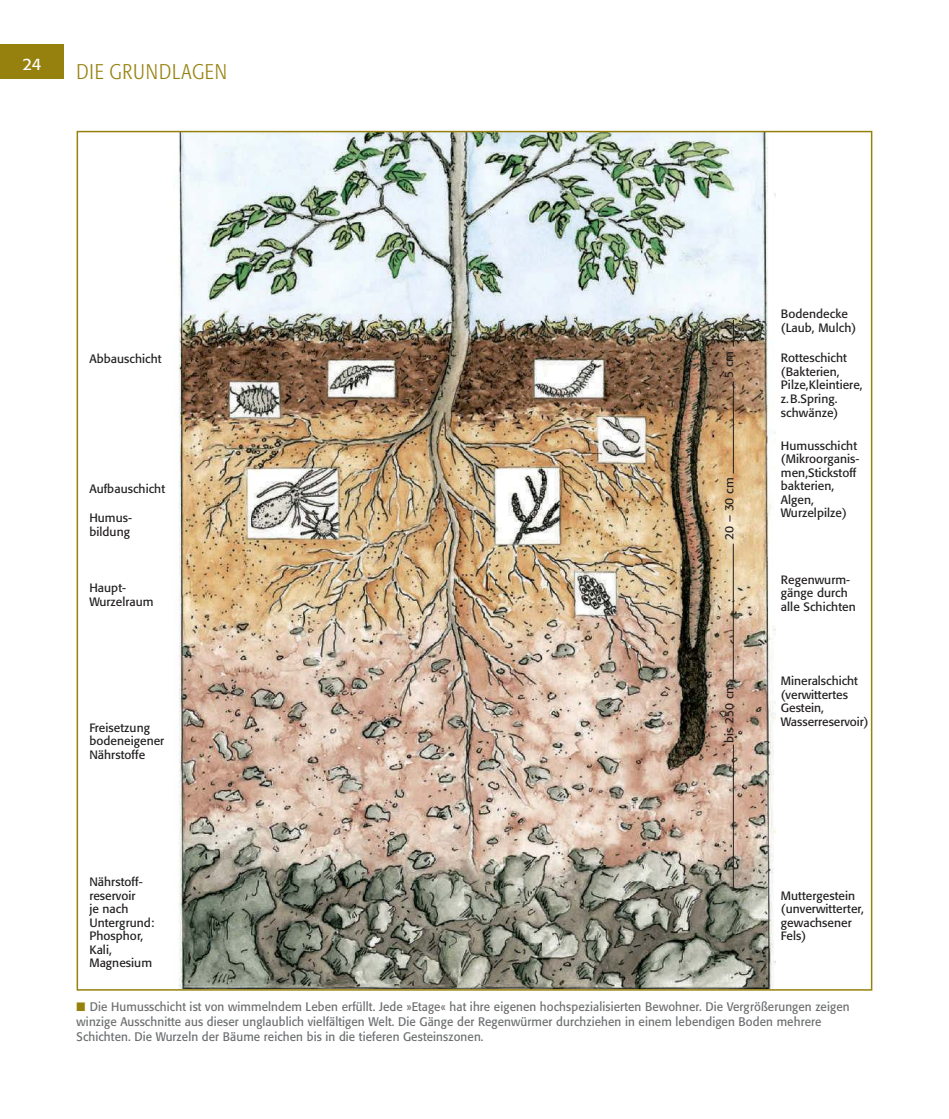
<style>
.page{position:relative;width:949px;height:1119px;background:#fff}
.page>*{position:absolute;margin:0;border:0;box-sizing:border-box;transform-origin:0 0}
.t1{font:300 condensed 21px "Formata";letter-spacing:.045em;color:#97810e}
.t2{font:16.5px "Formata";color:#fff}
.t3{font:12.3px/15px "Formata";letter-spacing:.01em;color:#6c6e70;scale:.95 1}
.t4{font:12px/13.5px "Formata";letter-spacing:.005em;color:#221f1f}
.s1{color:#97810e}
</style>
<div class="page">
<div style="left:0;top:45px;width:64px;height:34px;background:#97810e"></div>
<img style="left:173px;top:134px;width:602px;height:853px">
<hr style="left:732px;top:744px;width:1px;height:143px;background:#221f1f">
<hr style="left:732px;top:543px;width:1px;height:136px;background:#221f1f">
<hr style="left:732px;top:381px;width:1px;height:92px;background:#221f1f">
<svg style="left:732px;top:320px;width:1px;height:26px"></svg>
<h2 class="t2" style="left:22px;top:57px;width:20px">24</h2>
<h1 class="t1" style="left:77px;top:63px;width:152px">DIE GRUNDLAGEN</h1>
<p class="t4" style="left:89px;top:353px;width:74px">Abbauschicht</p>
<p class="t4" style="left:89px;top:483px;width:77px">Aufbauschicht</p>
<p class="t4" style="left:89px;top:512px;width:44px">Humus&shy;bildung</p>
<p class="t4" style="left:89px;top:582px;width:66px">Haupt-<br>Wurzelraum</p>
<p class="t4" style="left:89px;top:721px;width:76px">Freisetzung bodeneigener<br>Nährstoffe</p>
<p class="t4" style="left:89px;top:876px;width:66px">Nährstoff&shy;reservoir<br>je nach<br>Untergrund:<br>Phosphor,<br>Kali,<br>Magnesium</p>
<p class="t4" style="left:723px;top:378px;width:28px;rotate:-90deg">5 cm</p>
<p class="t4" style="left:723px;top:539px;width:63px;rotate:-90deg">20 – 30 cm</p>
<p class="t4" style="left:723px;top:742px;width:61px;rotate:-90deg">bis 250 cm</p>
<p class="t4" style="left:780px;top:308px;width:77px">Bodendecke (Laub, Mulch)</p>
<p class="t4" style="left:780px;top:352px;width:83px">Rotteschicht (Bakterien,<br>Pilze,Kleintiere, z.B.Spring. schwänze)</p>
<p class="t4" style="left:780px;top:439px;width:80px">Humusschicht (Mikroorganis&shy;men,Stickstoff bakterien,<br>Algen,<br>Wurzelpilze)</p>
<p class="t4" style="left:780px;top:573px;width:76px">Regenwurm&shy;gänge durch alle Schichten</p>
<p class="t4" style="left:780px;top:675px;width:89px">Mineralschicht (verwittertes<br>Gestein,<br>Wasserreservoir)</p>
<p class="t4" style="left:780px;top:889px;width:84px">Muttergestein (unverwitterter, gewachsener<br>Fels)</p>
<p class="t3" style="left:77px;top:999px;width:815px"><span class="s1">■</span> Die Humusschicht ist von wimmelndem Leben erfüllt. Jede »Etage« hat ihre eigenen hochspezialisierten Bewohner. Die Vergrößerungen zeigen winzige Ausschnitte aus dieser unglaublich vielfältigen Welt. Die Gänge der Regenwürmer durchziehen in einem lebendigen Boden mehrere<br>Schichten. Die Wurzeln der Bäume reichen bis in die tieferen Gesteinszonen.</p>
</div>
